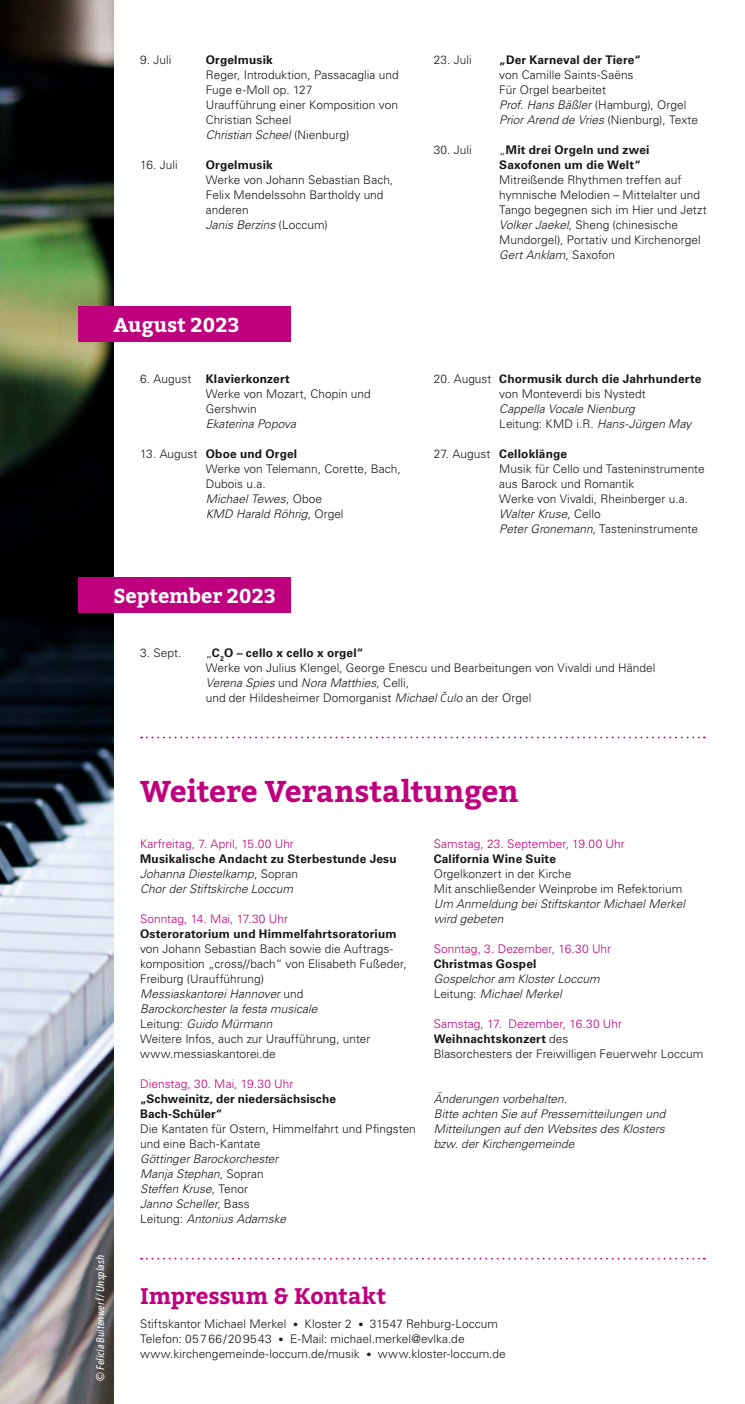
<style>
.page{position:relative;width:745px;height:1404px;background:#fff}
.page>*{position:absolute;margin:0;border:0;box-sizing:border-box;transform-origin:0 0}
.Head_24_pt{font:700 30px "Bitter";letter-spacing:-.005em;color:#bf007e}
.Head_24_pt-2{font:700 22.5px "Bitter";letter-spacing:.005em;color:#bf007e}
.Subhead_16_pt{font:700 20px "Bitter";letter-spacing:-.005em;color:#fff}
.Fließ_Einzug{font:300 11.88px/15px "Univers LT Std";color:#181716}
.Fließ_Einzug-2{font:italic 300 11.88px/15px "Univers LT Std";letter-spacing:.005em;color:#181716}
.Datum_Tab_Titel{font:700 11.88px/15px "Univers LT Std";letter-spacing:.015em;color:#181716}
.Fließ{font:300 11.88px "Univers LT Std";color:#181716}
.t1{font:300 11.88px "Univers LT Std";letter-spacing:.005em;color:#bf007e}
.Datum_Tab_Titel-2{font:300 11.88px/15px "Univers LT Std";color:#181716}
.BU{font:italic 500 11px "Avenir Next Condensed";letter-spacing:.005em;color:#fff}
.s1{font-style:normal}
.s2{font-weight:300}
.s3{font-weight:700}
.s4{font-style:italic}
.s5{font-family:"Fira Sans";font-style:italic}
.s6{font-family:"Avenir Next"}
.s7{font-weight:700;font-style:normal}
.s8{color:#bf007e}
.s9{font-size:10px}
</style>
<div class="page">
<img style="left:0;top:0;width:113px;height:1403px">
<div style="left:78px;top:306px;width:213px;height:36px;background:#bf007e"></div>
<div style="left:78px;top:577px;width:213px;height:35px;background:#bf007e"></div>
<svg style="left:141px;top:1257px;width:563px;height:2px"></svg>
<svg style="left:141px;top:736px;width:563px;height:2px"></svg>
<p class="Datum_Tab_Titel-2" style="left:140px;top:52px;width:33px">9. Juli</p>
<p class="Datum_Tab_Titel" style="left:206px;top:52px;width:68px">Orgelmusik</p>
<p class="Fließ_Einzug" style="left:206px;top:67px;width:194px">Reger, Introduktion, Passacaglia und<br>Fuge e-Moll op. 127</p>
<p class="Fließ_Einzug" style="left:206px;top:97px;width:193px">Uraufführung einer Komposition von<br>Christian Scheel</p>
<p class="Fließ_Einzug-2" style="left:206px;top:127px;width:145px">Christian Scheel <span class="s1">(Nienburg)</span></p>
<p class="Datum_Tab_Titel-2" style="left:140px;top:157px;width:39px">16. Juli</p>
<p class="Datum_Tab_Titel" style="left:206px;top:157px;width:68px">Orgelmusik</p>
<p class="Fließ_Einzug" style="left:206px;top:172px;width:189px">Werke von Johann Sebastian Bach,<br>Felix Mendelssohn Bartholdy und anderen</p>
<p class="Fließ_Einzug-2" style="left:206px;top:217px;width:123px">Janis Berzins <span class="s1">(Loccum)</span></p>
<p class="Subhead_16_pt" style="left:113px;top:309px;width:128px">August 2023</p>
<p class="Datum_Tab_Titel" style="left:140px;top:371px;width:151px"><span class="s2">6. August</span> Klavierkonzert</p>
<p class="Fließ_Einzug" style="left:206px;top:386px;width:166px">Werke von Mozart, Chopin und<br>Gershwin</p>
<p class="Fließ_Einzug-2" style="left:206px;top:416px;width:92px">Ekaterina Popova</p>
<p class="Datum_Tab_Titel" style="left:140px;top:446px;width:158px"><span class="s2">13. August</span> Oboe und Orgel</p>
<p class="Fließ_Einzug" style="left:206px;top:461px;width:196px">Werke von Telemann, Corette, Bach,<br>Dubois u.a.</p>
<p class="Fließ_Einzug-2" style="left:206px;top:491px;width:118px">Michael Tewes<span class="s1">, Oboe</span></p>
<p class="Fließ_Einzug-2" style="left:206px;top:506px;width:139px">KMD Harald Röhrig<span class="s1">, Orgel</span></p>
<p class="Subhead_16_pt" style="left:113px;top:580px;width:164px">September 2023</p>
<p class="Datum_Tab_Titel-2" style="left:433px;top:52px;width:40px">23. Juli</p>
<p class="Datum_Tab_Titel-2" style="left:499px;top:52px;width:143px"><span class="s3">„Der Karneval der Tiere“ </span>von Camille Saints-Saëns</p>
<p class="Fließ_Einzug" style="left:499px;top:82px;width:108px">Für Orgel bearbeitet</p>
<p class="Fließ_Einzug-2" style="left:499px;top:97px;width:188px">Prof. Hans Bäßler <span class="s1">(Hamburg), Orgel</span></p>
<p class="Fließ_Einzug-2" style="left:499px;top:112px;width:200px">Prior Arend de Vries <span class="s1">(Nienburg), Texte</span></p>
<p class="Datum_Tab_Titel-2" style="left:433px;top:142px;width:40px">30. Juli</p>
<p class="Datum_Tab_Titel" style="left:499px;top:142px;width:152px"><span class="s2">„</span>Mit drei Orgeln und zwei<br>Saxofonen um die Welt“</p>
<p class="Fließ_Einzug" style="left:499px;top:172px;width:209px">Mitreißende Rhythmen treffen auf hymnische Melodien – Mittelalter und<br>Tango begegnen sich im Hier und Jetzt</p>
<p class="Fließ_Einzug" style="left:499px;top:217px;width:203px"><span class="s4">Volker Jaekel</span>, Sheng (chinesische<br>Mundorgel), Portativ und Kirchenorgel</p>
<p class="Fließ_Einzug-2" style="left:499px;top:247px;width:117px">Gert Anklam<span class="s1">, Saxofon</span></p>
<p class="Datum_Tab_Titel" style="left:433px;top:371px;width:269px"><span class="s2">20. August</span> Chormusik durch die Jahrhunderte</p>
<p class="Fließ_Einzug" style="left:499px;top:386px;width:148px">von Monteverdi bis Nystedt</p>
<p class="Fließ_Einzug-2" style="left:499px;top:401px;width:137px">Cappella Vocale Nienburg</p>
<p class="Fließ_Einzug" style="left:499px;top:416px;width:193px">Leitung: KMD i.R. <span class="s4">Hans-Jürgen May</span></p>
<p class="Datum_Tab_Titel" style="left:433px;top:446px;width:135px"><span class="s2">27. August</span> Celloklänge</p>
<p class="Fließ_Einzug" style="left:499px;top:461px;width:207px">Musik für Cello und Tasteninstrumente aus Barock und Romantik</p>
<p class="Fließ_Einzug" style="left:499px;top:491px;width:190px">Werke von Vivaldi, Rheinberger u.a.</p>
<p class="Fließ_Einzug-2" style="left:499px;top:506px;width:103px">Walter Kruse<span class="s1">, Cello</span></p>
<p class="Fließ_Einzug" style="left:499px;top:521px;width:200px"><span class="s4">Peter Gronemann</span>, Tasteninstrumente</p>
<p class="Datum_Tab_Titel-2" style="left:140px;top:645px;width:43px">3. Sept.</p>
<p class="Datum_Tab_Titel" style="left:206px;top:645px;width:159px"><span class="s2">„</span>C<sub>2</sub>O – cello x cello x orgel“</p>
<p class="Fließ_Einzug" style="left:206px;top:660px;width:451px">Werke von Julius Klengel, George Enescu und Bearbeitungen von Vivaldi und Händel</p>
<p class="Fließ_Einzug-2" style="left:206px;top:675px;width:205px">Verena Spies <span class="s1">und</span> Nora Matthies<span class="s1">, Celli,</span></p>
<p class="Fließ_Einzug" style="left:206px;top:690px;width:327px">und der Hildesheimer Domorganist <span class="s4">Michael</span> <span class="s5">Č</span><span class="s4">ulo</span> an der Orgel</p>
<p class="BU" style="left:93px;top:1380px;width:127px;rotate:-90deg"><span class="s6">©</span> Felicia Buitenwerf / Unsplash</p>
<p class="Head_24_pt" style="left:140px;top:768px;width:380px">Weitere Veranstaltungen</p>
<p class="t1" style="left:140px;top:836px;width:155px">Karfreitag, 7. April, 15.00 Uhr</p>
<p class="Fließ_Einzug-2" style="left:140px;top:851px;width:258px"><span class="s7">Musikalische Andacht zu Sterbestunde Jesu<br></span>Johanna Diestelkamp<span class="s1">, Sopran<br></span>Chor der Stiftskirche Loccum</p>
<p class="t1" style="left:140px;top:911px;width:149px">Sonntag, 14. Mai, 17.30 Uhr</p>
<p class="Datum_Tab_Titel" style="left:140px;top:926px;width:258px">Osteroratorium und Himmelfahrtsoratorium</p>
<p class="Fließ_Einzug" style="left:140px;top:941px;width:268px">von Johann Sebastian Bach sowie die Auftrags&shy;komposition „cross//bach“ von Elisabeth Fußeder, Freiburg (Uraufführung)<br><span class="s4">Messiaskantorei Hannover</span> und<br><span class="s4">Barockorchester la festa musicale<br></span>Leitung: <span class="s4">Guido Mürmann<br></span>Weitere Infos, auch zur Uraufführung, unter www.messiaskantorei.de</p>
<p class="t1" style="left:140px;top:1076px;width:155px">Dienstag, 30. Mai, 19.30 Uhr</p>
<p class="Datum_Tab_Titel" style="left:140px;top:1091px;width:197px">„Schweinitz, der niedersächsische<br>Bach-Schüler“</p>
<p class="Fließ_Einzug" style="left:140px;top:1121px;width:277px">Die Kantaten für Ostern, Himmelfahrt und Pfingsten und eine Bach-Kantate</p>
<p class="Fließ_Einzug-2" style="left:140px;top:1151px;width:147px">Göttinger Barockorchester<br>Manja Stephan<span class="s1">, Sopran<br></span>Steffen Kruse<span class="s1">, Tenor<br></span>Janno Scheller<span class="s1">, Bass<br>Leitung:</span> Antonius Adamske</p>
<p class="t1" style="left:433px;top:836px;width:192px">Samstag, 23. September, 19.00 Uhr</p>
<p class="Datum_Tab_Titel" style="left:433px;top:851px;width:124px">California Wine Suite</p>
<p class="Fließ_Einzug" style="left:433px;top:866px;width:250px">Orgelkonzert in der Kirche<br>Mit anschließender Weinprobe im Refektorium</p>
<p class="Fließ_Einzug-2" style="left:433px;top:896px;width:253px">Um Anmeldung bei Stiftskantor Michael Merkel wird gebeten</p>
<p class="t1" style="left:433px;top:941px;width:179px">Sonntag, 3. Dezember, 16.30 Uhr</p>
<p class="Datum_Tab_Titel" style="left:433px;top:956px;width:104px">Christmas Gospel</p>
<p class="Fließ_Einzug-2" style="left:433px;top:971px;width:167px">Gospelchor am Kloster Loccum<br><span class="s1">Leitung:</span> Michael Merkel</p>
<p class="Fließ_Einzug" style="left:433px;top:1016px;width:271px"><span class="s8">Samstag, 17. Dezember, 16.30 Uhr<br></span><span class="s3">Weihnachtskonzert</span> des<br>Blasorchesters der Freiwilligen Feuerwehr Loccum</p>
<p class="Fließ_Einzug-2" style="left:433px;top:1091px;width:233px">Änderungen vorbehalten.<br>Bitte achten Sie auf Pressemitteilungen und Mitteilungen auf den Websites des Klosters bzw. der Kirchengemeinde</p>
<p class="Head_24_pt-2" style="left:140px;top:1278px;width:247px">Impressum &amp; Kontakt</p>
<p class="Fließ" style="left:140px;top:1316px;width:359px">Stiftskantor Michael Merkel <span class="s9">•</span> Kloster 2 <span class="s9">•</span> 31547 Rehburg-Loccum</p>
<p class="Fließ" style="left:140px;top:1331px;width:326px">Telefon: 05766/209543 <span class="s9">•</span> E-Mail: michael.merkel@evlka.de</p>
<p class="Fließ" style="left:140px;top:1346px;width:367px">www.kirchengemeinde-loccum.de/musik <span class="s9">•</span> www.kloster-loccum.de</p>
</div>
